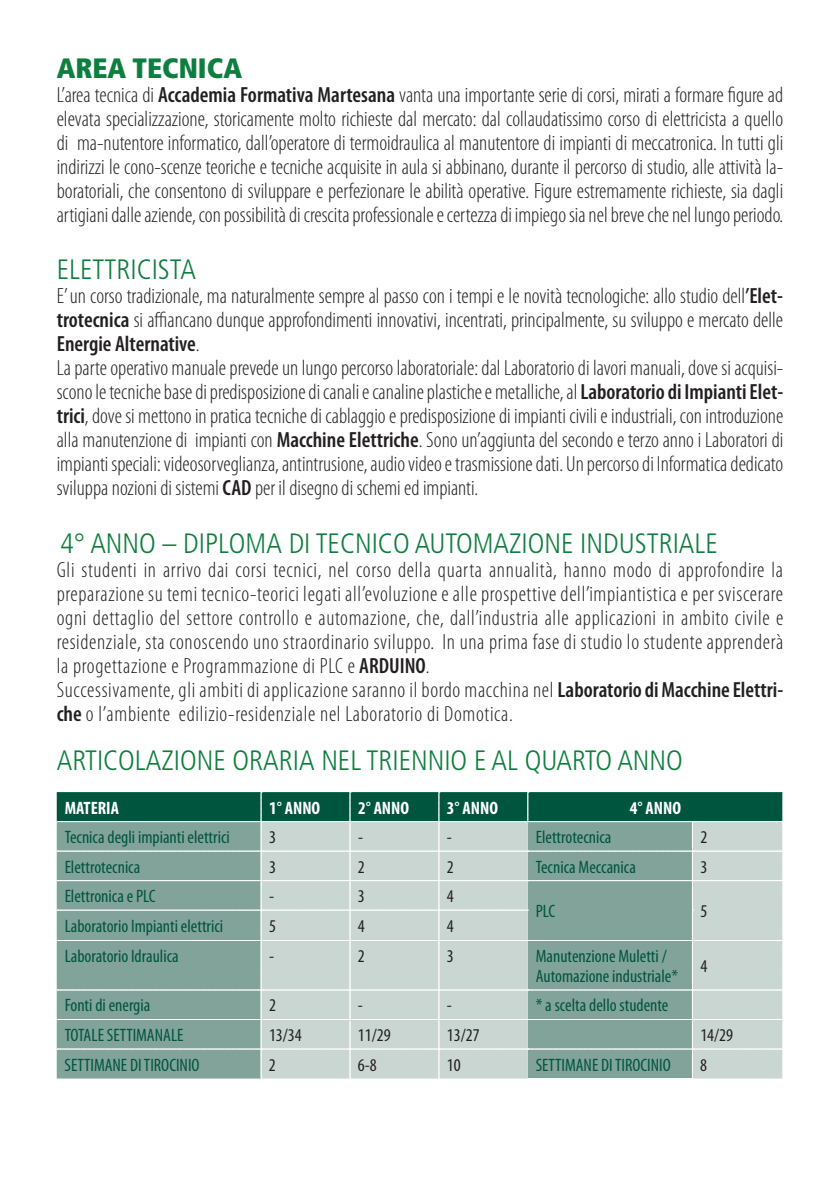
<style>
.page{position:relative;width:840px;height:1191px;background:#fff}
.page>*{position:absolute;margin:0;border:0;box-sizing:border-box;transform-origin:0 0}
.t1{font:300 condensed 28px "Frutiger LT Std";color:#0e7e3e}
.t2{font:900 condensed 28px "Frutiger LT Std";color:#0e7e3e}
.t3{font:300 condensed 22px/24px "Myriad Pro";color:#231f20;text-align:justify}
.t4{font:300 condensed 22px/24px "Myriad Pro";letter-spacing:.03em;color:#231f20}
.t5{font:condensed 18px/20px "Myriad Pro";color:#00553f}
.t6{font:condensed 18px "Myriad Pro";color:#231f20}
.t7{font:700 condensed 18px "Myriad Pro";color:#fff}
.s1{font-weight:600}
</style>
<div class="page">
<svg style="left:57px;top:792px;width:726px;height:287px;background:#98b4ac"></svg>
<p class="t2" style="left:57px;top:51px;width:187px">AREA TECNICA</p>
<p class="t3" style="left:57px;top:83px;width:727px">L’area tecnica di <span class="s1">Accademia Formativa Martesana</span> vanta una importante serie di corsi, mirati a formare figure ad elevata specializzazione, storicamente molto richieste dal mercato: dal collaudatissimo corso di elettricista a quello di ma-nutentore informatico, dall’operatore di termoidraulica al manutentore di impianti di meccatronica. In tutti gli indirizzi le cono-scenze teoriche e tecniche acquisite in aula si abbinano, durante il percorso di studio, alle attività la&shy;boratoriali, che consentono di sviluppare e perfezionare le abilità operative. Figure estremamente richieste, sia dagli artigiani dalle aziende, con possibilità di crescita professionale e certezza di impiego sia nel breve che nel lungo periodo.</p>
<p class="t1" style="left:57px;top:254px;width:141px">ELETTRICISTA</p>
<p class="t3" style="left:57px;top:285px;width:727px;text-align:left">E’ un corso tradizionale, ma naturalmente sempre al passo con i tempi e le novità tecnologiche: allo studio dell<span class="s1">’Elet&shy;trotecnica</span> si affiancano dunque approfondimenti innovativi, incentrati, principalmente, su sviluppo e mercato delle <span class="s1">Energie Alternative</span>.<br>La parte operativo manuale prevede un lungo percorso laboratoriale: dal Laboratorio di lavori manuali, dove si acquisi&shy;scono le tecniche base di predisposizione di canali e canaline plastiche e metalliche, al <span class="s1">Laboratorio di Impianti Elet&shy;trici</span>, dove si mettono in pratica tecniche di cablaggio e predisposizione di impianti civili e industriali, con introduzione alla manutenzione di impianti con <span class="s1">Macchine Elettriche</span>. Sono un’aggiunta del secondo e terzo anno i Laboratori di impianti speciali: videosorveglianza, antintrusione, audio video e trasmissione dati. Un percorso di Informatica dedicato sviluppa nozioni di sistemi <span class="s1">CAD</span> per il disegno di schemi ed impianti.</p>
<p class="t1" style="left:60px;top:527px;width:658px">4° ANNO – DIPLOMA DI TECNICO AUTOMAZIONE INDUSTRIALE</p>
<p class="t4" style="left:57px;top:558px;width:727px">Gli studenti in arrivo dai corsi tecnici, nel corso della quarta annualità, hanno modo di approfondire la preparazione su temi tecnico-teorici legati all’evoluzione e alle prospettive dell’impiantistica e per sviscerare ogni dettaglio del settore controllo e automazione, che, dall’industria alle applicazioni in ambito civile e residenziale, sta conoscendo uno straordinario sviluppo. In una prima fase di studio lo studente apprenderà la progettazione e Programmazione di PLC e <span class="s1">ARDUINO</span>.<br>Successivamente, gli ambiti di applicazione saranno il bordo macchina nel <span class="s1">Laboratorio di Macchine Elettri&shy;che</span> o l’ambiente edilizio-residenziale nel Laboratorio di Domotica.</p>
<p class="t1" style="left:57px;top:744px;width:627px">ARTICOLAZIONE ORARIA NEL TRIENNIO E AL QUARTO ANNO</p>
<p class="t7" style="left:65px;top:796px;width:56px">MATERIA</p>
<p class="t7" style="left:269px;top:796px;width:53px">1° ANNO</p>
<p class="t7" style="left:358px;top:796px;width:53px">2° ANNO</p>
<p class="t7" style="left:446px;top:796px;width:53px">3° ANNO</p>
<p class="t7" style="left:629px;top:796px;width:53px">4° ANNO</p>
<p class="t5" style="left:65px;top:827px;width:166px">Tecnica degli impianti elettrici</p>
<p class="t6" style="left:269px;top:826px;width:8px">3</p>
<p class="t6" style="left:358px;top:826px;width:7px">-</p>
<p class="t6" style="left:446px;top:826px;width:7px">-</p>
<p class="t5" style="left:535px;top:827px;width:77px">Elettrotecnica</p>
<p class="t6" style="left:700px;top:826px;width:8px">2</p>
<p class="t5" style="left:65px;top:856px;width:77px">Elettrotecnica</p>
<p class="t6" style="left:269px;top:855px;width:8px">3</p>
<p class="t6" style="left:358px;top:855px;width:8px">2</p>
<p class="t6" style="left:446px;top:855px;width:8px">2</p>
<p class="t5" style="left:535px;top:856px;width:102px">Tecnica Meccanica</p>
<p class="t6" style="left:700px;top:855px;width:8px">3</p>
<p class="t5" style="left:65px;top:886px;width:92px">Elettronica e PLC</p>
<p class="t6" style="left:269px;top:885px;width:7px">-</p>
<p class="t6" style="left:358px;top:885px;width:8px">3</p>
<p class="t6" style="left:446px;top:885px;width:8px">4</p>
<p class="t5" style="left:535px;top:901px;width:21px">PLC</p>
<p class="t6" style="left:700px;top:900px;width:8px">5</p>
<p class="t5" style="left:65px;top:915px;width:160px">Laboratorio Impianti elettrici</p>
<p class="t6" style="left:269px;top:914px;width:8px">5</p>
<p class="t6" style="left:358px;top:914px;width:8px">4</p>
<p class="t6" style="left:446px;top:915px;width:8px">4</p>
<p class="t5" style="left:65px;top:945px;width:115px">Laboratorio Idraulica</p>
<p class="t6" style="left:269px;top:945px;width:7px">-</p>
<p class="t6" style="left:358px;top:945px;width:8px">2</p>
<p class="t6" style="left:446px;top:945px;width:8px">3</p>
<p class="t5" style="left:535px;top:945px;width:144px">Manutenzione Muletti /<br>Automazione industriale*</p>
<p class="t6" style="left:700px;top:955px;width:8px">4</p>
<p class="t5" style="left:65px;top:995px;width:87px">Fonti di energia</p>
<p class="t6" style="left:269px;top:994px;width:8px">2</p>
<p class="t6" style="left:358px;top:994px;width:7px">-</p>
<p class="t6" style="left:446px;top:994px;width:7px">-</p>
<p class="t5" style="left:535px;top:995px;width:134px">* a scelta dello studente</p>
<p class="t5" style="left:65px;top:1024px;width:120px">TOTALE SETTIMANALE</p>
<p class="t6" style="left:269px;top:1024px;width:34px">13/34</p>
<p class="t6" style="left:358px;top:1024px;width:34px">11/29</p>
<p class="t6" style="left:446px;top:1024px;width:34px">13/27</p>
<p class="t6" style="left:700px;top:1024px;width:34px">14/29</p>
<p class="t5" style="left:65px;top:1054px;width:136px">SETTIMANE DI TIROCINIO</p>
<p class="t6" style="left:269px;top:1053px;width:8px">2</p>
<p class="t6" style="left:357px;top:1053px;width:20px">6-8</p>
<p class="t6" style="left:446px;top:1053px;width:15px">10</p>
<p class="t5" style="left:535px;top:1054px;width:136px">SETTIMANE DI TIROCINIO</p>
<p class="t6" style="left:700px;top:1053px;width:8px">8</p>
</div>
